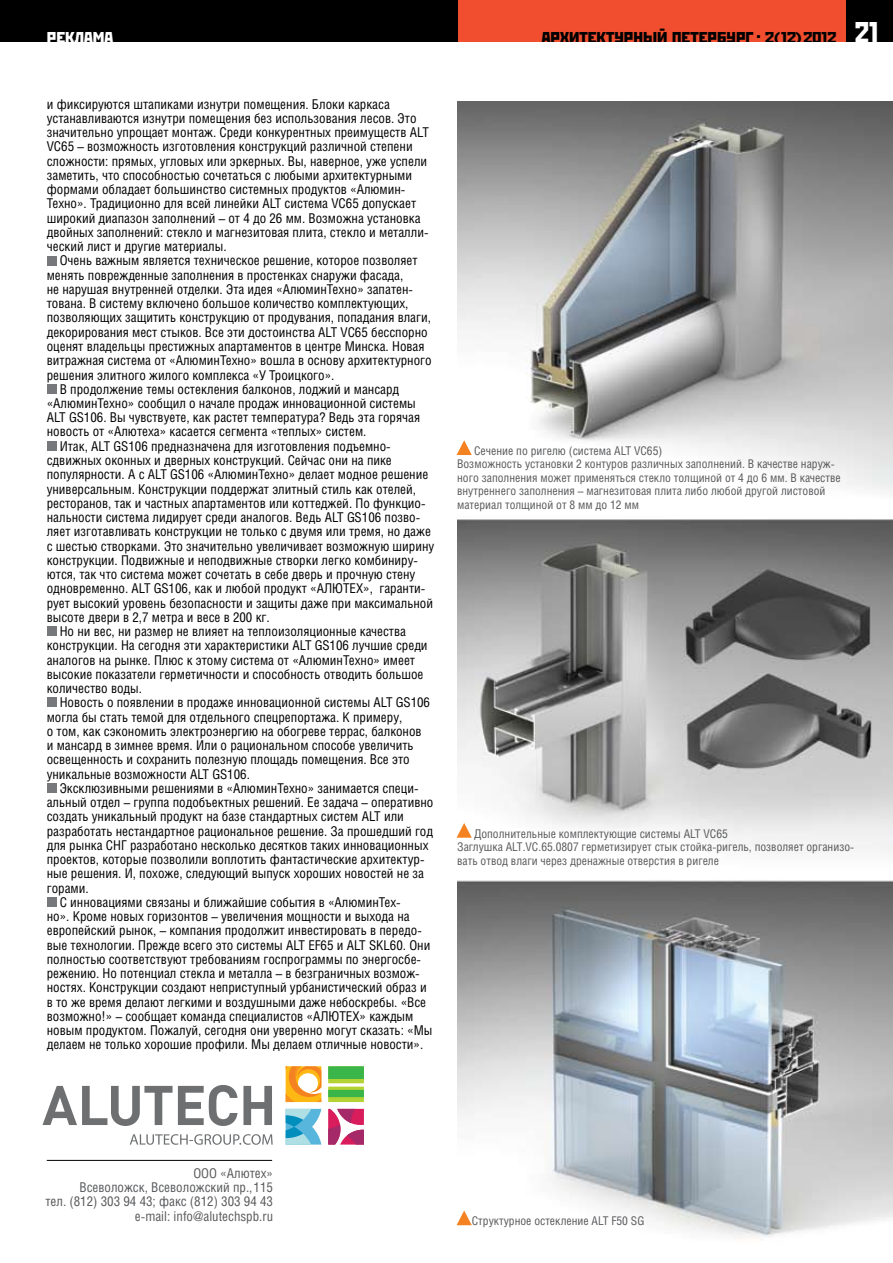
<style>
.page{position:relative;width:893px;height:1263px;background:#fff}
.page>*{position:absolute;margin:0;border:0;box-sizing:border-box;transform-origin:0 0}
.t1{font:19.95px "Stenberg C";color:#000}
.t2{font:19.95px "Stenberg C";color:#fff}
.t3{font:13.5px/14.2px "Helios Cond";color:#000}
.t4{font:13.5px/14.2px "Helios Cond";color:#58595b;text-align:right}
.t5{font:12px/13.5px "Helios Cond";color:#58595b}
.s1{font-size:15.75px}
.s2{font-size:30px;color:#fff}
</style>
<div class="page">
<div style="left:457px;top:0;width:389px;height:43px;background:#f04e2f"></div>
<div style="left:0;top:0;width:457px;height:43px;background:#000"></div>
<div style="left:846px;top:0;width:47px;height:43px;background:#000"></div>
<img style="left:457px;top:101px;width:436px;height:1137px">
<div style="left:47px;top:256px;width:9px;height:9px;background:#77787b"></div>
<div style="left:47px;top:384px;width:9px;height:10px;background:#77787b"></div>
<div style="left:47px;top:441px;width:9px;height:10px;background:#77787b"></div>
<div style="left:47px;top:626px;width:9px;height:10px;background:#77787b"></div>
<div style="left:47px;top:697px;width:9px;height:10px;background:#77787b"></div>
<div style="left:47px;top:783px;width:9px;height:10px;background:#77787b"></div>
<div style="left:47px;top:897px;width:9px;height:10px;background:#77787b"></div>
<svg style="left:457px;top:1210px;width:15px;height:15px"></svg>
<svg style="left:457px;top:823px;width:15px;height:15px"></svg>
<svg style="left:457px;top:440px;width:15px;height:15px"></svg>
<svg style="left:43px;top:1085px;width:229px;height:41px"></svg>
<svg style="left:328px;top:1109px;width:36px;height:35px"></svg>
<svg style="left:286px;top:1109px;width:35px;height:35px"></svg>
<svg style="left:328px;top:1066px;width:36px;height:36px"></svg>
<svg style="left:286px;top:1066px;width:36px;height:36px"></svg>
<svg style="left:130px;top:1134px;width:143px;height:11px"></svg>
<hr style="left:47px;top:1160px;width:225px;height:1px;background:#000">
<h1 class="t2" style="left:47px;top:25px;width:68px">реклама</h1>
<p class="t3" style="left:47px;top:96px;width:384px">и фиксируются штапиками изнутри помещения. Блоки каркаса устанавливаются изнутри помещения без использования лесов. Это значительно упрощает монтаж. Среди конкурентных преимуществ ALT VC65 – возможность изготовления конструкций различной степени сложности: прямых, угловых или эркерных. Вы, наверное, уже успели заметить, что способностью сочетаться с любыми архитектурными формами обладает большинство системных продуктов «Алюмин-Техно». Традиционно для всей линейки ALT система VC65 допускает широкий диапазон заполнений – от 4 до 26 мм. Возможна установка двойных заполнений: стекло и магнезитовая плита, стекло и металли&shy;ческий лист и другие материалы.</p>
<p class="t3" style="left:60px;top:253px;width:359px">Очень важным является техническое решение, которое позволяет</p>
<p class="t3" style="left:47px;top:267px;width:358px">менять поврежденные заполнения в простенках снаружи фасада,</p>
<p class="t3" style="left:47px;top:282px;width:368px">не нарушая внутренней отделки. Эта идея «АлюминТехно» запатен-</p>
<p class="t3" style="left:47px;top:296px;width:363px">тована. В систему включено большое количество комплектующих,</p>
<p class="t3" style="left:47px;top:310px;width:386px">позволяющих защитить конструкцию от продувания, попадания влаги,</p>
<p class="t3" style="left:47px;top:325px;width:383px">декорирования мест стыков. Все эти достоинства ALT VC65 бесспорно</p>
<p class="t3" style="left:47px;top:339px;width:379px">оценят владельцы престижных апартаментов в центре Минска. Новая</p>
<p class="t3" style="left:47px;top:353px;width:386px">витражная система от «АлюминТехно» вошла в основу архитектурного</p>
<p class="t3" style="left:47px;top:367px;width:289px">решения элитного жилого комплекса «У Троицкого».</p>
<p class="t3" style="left:60px;top:381px;width:341px">В продолжение темы остекления балконов, лоджий и мансард</p>
<p class="t3" style="left:47px;top:396px;width:371px">«АлюминТехно» сообщил о начале продаж инновационной системы</p>
<p class="t3" style="left:47px;top:410px;width:375px">ALT GS106. Вы чувствуете, как растет температура? Ведь эта горячая</p>
<p class="t3" style="left:47px;top:424px;width:321px">новость от «Алютеха» касается сегмента «теплых» систем.</p>
<p class="t3" style="left:60px;top:438px;width:333px">Итак, ALT GS106 предназначена для изготовления подъемно-</p>
<p class="t3" style="left:47px;top:453px;width:347px">сдвижных оконных и дверных конструкций. Сейчас они на пике</p>
<p class="t3" style="left:47px;top:467px;width:383px">популярности. А с ALT GS106 «АлюминТехно» делает модное решение</p>
<p class="t3" style="left:47px;top:481px;width:371px">универсальным. Конструкции поддержат элитный стиль как отелей,</p>
<p class="t3" style="left:47px;top:496px;width:380px">ресторанов, так и частных апартаментов или коттеджей. По функцио-</p>
<p class="t3" style="left:47px;top:510px;width:375px">нальности система лидирует среди аналогов. Ведь ALT GS106 позво-</p>
<p class="t3" style="left:47px;top:524px;width:386px">ляет изготавливать конструкции не только с двумя или тремя, но даже</p>
<p class="t3" style="left:47px;top:538px;width:389px">с шестью створками. Это значительно увеличивает возможную ширину</p>
<p class="t3" style="left:47px;top:553px;width:373px">конструкции. Подвижные и неподвижные створки легко комбиниру-</p>
<p class="t3" style="left:47px;top:567px;width:370px">ются, так что система может сочетать в себе дверь и прочную стену</p>
<p class="t3" style="left:47px;top:581px;width:380px">одновременно. ALT GS106, как и любой продукт «АЛЮТЕХ», гаранти-</p>
<p class="t3" style="left:47px;top:595px;width:388px">рует высокий уровень безопасности и защиты даже при максимальной</p>
<p class="t3" style="left:47px;top:610px;width:225px">высоте двери в 2,7 метра и весе в 200 кг.</p>
<p class="t3" style="left:60px;top:624px;width:348px">Но ни вес, ни размер не влияет на теплоизоляционные качества</p>
<p class="t3" style="left:47px;top:638px;width:382px">конструкции. На сегодня эти характеристики ALT GS106 лучшие среди</p>
<p class="t3" style="left:47px;top:652px;width:370px">аналогов на рынке. Плюс к этому система от «АлюминТехно» имеет</p>
<p class="t3" style="left:47px;top:667px;width:378px">высокие показатели герметичности и способность отводить большое</p>
<p class="t3" style="left:47px;top:681px;width:97px">количество воды.</p>
<p class="t3" style="left:60px;top:695px;width:372px">Новость о появлении в продаже инновационной системы ALT GS106</p>
<p class="t3" style="left:47px;top:709px;width:357px">могла бы стать темой для отдельного спецрепортажа. К примеру,</p>
<p class="t3" style="left:47px;top:723px;width:376px">о том, как сэкономить электроэнергию на обогреве террас, балконов</p>
<p class="t3" style="left:47px;top:738px;width:368px">и мансард в зимнее время. Или о рациональном способе увеличить</p>
<p class="t3" style="left:47px;top:752px;width:364px">освещенность и сохранить полезную площадь помещения. Все это</p>
<p class="t3" style="left:47px;top:766px;width:205px">уникальные возможности ALT GS106.</p>
<p class="t3" style="left:60px;top:780px;width:360px">Эксклюзивными решениями в «АлюминТехно» занимается специ-</p>
<p class="t3" style="left:47px;top:795px;width:388px">альный отдел – группа подобъектных решений. Ее задача – оперативно</p>
<p class="t3" style="left:47px;top:809px;width:359px">создать уникальный продукт на базе стандартных систем ALT или</p>
<p class="t3" style="left:47px;top:823px;width:388px">разработать нестандартное рациональное решение. За прошедший год</p>
<p class="t3" style="left:47px;top:838px;width:383px">для рынка СНГ разработано несколько десятков таких инновационных</p>
<p class="t3" style="left:47px;top:852px;width:379px">проектов, которые позволили воплотить фантастические архитектур-</p>
<p class="t3" style="left:47px;top:866px;width:379px">ные решения. И, похоже, следующий выпуск хороших новостей не за</p>
<p class="t3" style="left:47px;top:880px;width:43px">горами.</p>
<p class="t3" style="left:60px;top:894px;width:343px">С инновациями связаны и ближайшие события в «АлюминТех-</p>
<p class="t3" style="left:47px;top:909px;width:364px">но». Кроме новых горизонтов – увеличения мощности и выхода на</p>
<p class="t3" style="left:47px;top:923px;width:377px">европейский рынок, – компания продолжит инвестировать в передо-</p>
<p class="t3" style="left:47px;top:937px;width:385px">вые технологии. Прежде всего это системы ALT EF65 и ALT SKL60. Они</p>
<p class="t3" style="left:47px;top:952px;width:376px">полностью соответствуют требованиям госпрограммы по энергосбе-</p>
<p class="t3" style="left:47px;top:966px;width:375px">режению. Но потенциал стекла и металла – в безграничных возмож-</p>
<p class="t3" style="left:47px;top:980px;width:381px">ностях. Конструкции создают неприступный урбанистический образ и</p>
<p class="t3" style="left:47px;top:994px;width:381px">в то же время делают легкими и воздушными даже небоскребы. «Все</p>
<p class="t3" style="left:47px;top:1009px;width:368px">возможно!» – сообщает команда специалистов «АЛЮТЕХ» каждым</p>
<p class="t3" style="left:47px;top:1023px;width:387px">новым продуктом. Пожалуй, сегодня они уверенно могут сказать: «Мы</p>
<p class="t3" style="left:47px;top:1037px;width:378px">делаем не только хорошие профили. Мы делаем отличные новости».</p>
<h1 class="t1" style="left:542px;top:25px;width:338px">архитектурный петербург . <span class="s1">2(12)2012</span> <span class="s2">21</span></h1>
<p class="t5" style="left:457px;top:444px;width:385px;text-indent:17px">Сечение по ригелю (система ALT VC65)<br>Возможность установки 2 контуров различных заполнений. В качестве наруж&shy;ного заполнения может применяться стекло толщиной от 4 до 6 мм. В качестве внутреннего заполнения – магнезитовая плита либо любой другой листовой материал толщиной от 8 мм до 12 мм</p>
<p class="t5" style="left:457px;top:826px;width:399px;text-indent:17px">Дополнительные комплектующие системы ALT VC65<br>Заглушка ALT.VC.65.0807 герметизирует стык стойка-ригель, позволяет организо&shy;вать отвод влаги через дренажные отверстия в ригеле</p>
<p class="t4" style="left:45px;top:1165px;width:229px">ООО «Алютех»<br>Всеволожск, Всеволожский пр., 115<br>тел. (812) 303 94 43; факс (812) 303 94 43 e-mail: info@alutechspb.ru</p>
<p class="t5" style="left:472px;top:1214px;width:174px">Структурное остекление ALT F50 SG</p>
</div>
